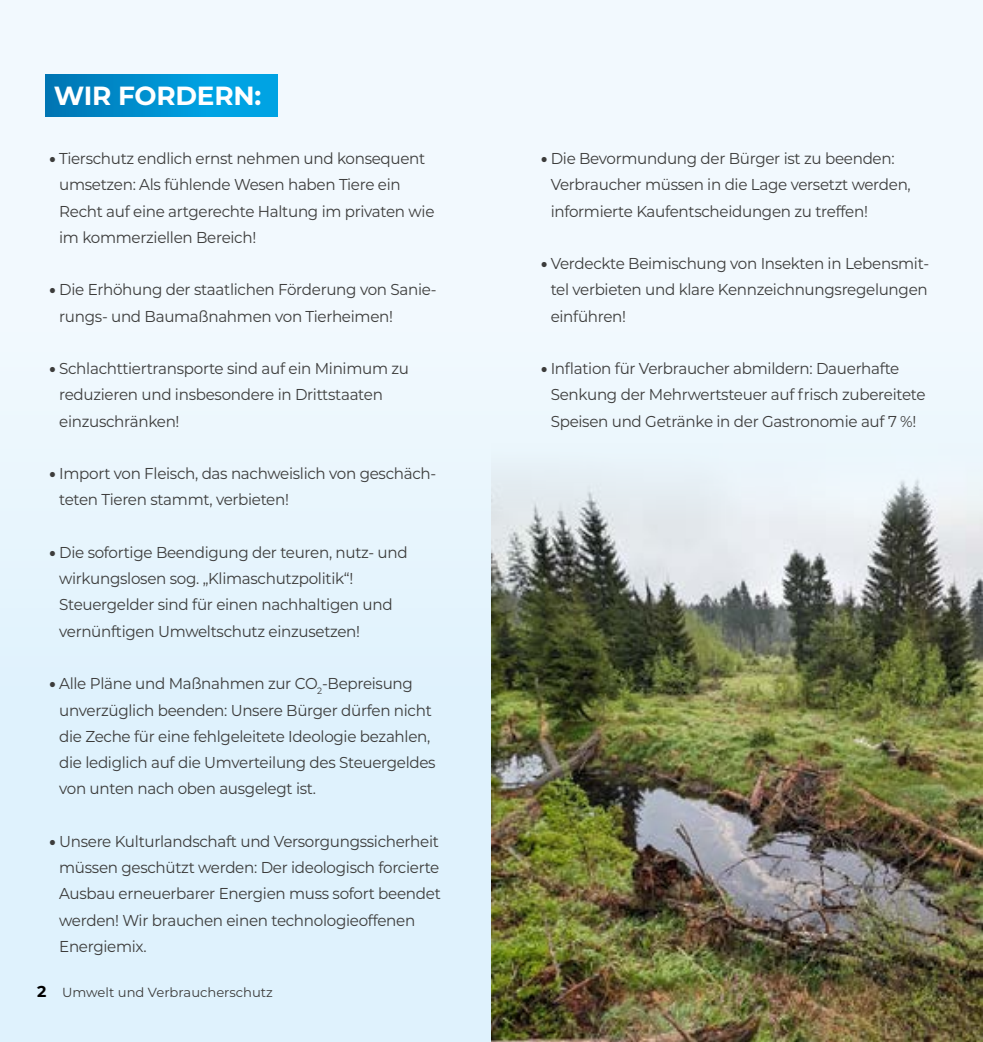
<style>
.page{position:relative;width:983px;height:1042px;background:#fff}
.page>*{position:absolute;margin:0;border:0;box-sizing:border-box;transform-origin:0 0}
.t1{font:700 26.25px "Montserrat";letter-spacing:-.01em;color:#fff}
.t2{font:15.75px/26.2px "Montserrat";letter-spacing:-.02em;color:#3c3c3b;scale:.96 1}
.t3{font:13.12px "Montserrat";color:#3c3c3b}
.s1{font-weight:900}
.s2{font-weight:700;font-size:15.75px;color:#000}
</style>
<div class="page">
<div style="left:0;top:0;width:982px;height:1042px;background:#dff2fd"></div>
<div style="left:0;top:0;width:982px;height:720px;background:linear-gradient(to right,#ebf6fd,#f2f9fe)"></div>
<img style="left:491px;top:444px;width:491px;height:598px">
<div style="left:46px;top:74px;width:231px;height:43px;background:linear-gradient(to right,#0078b6,#00aded)"></div>
<h1 class="t1" style="left:54px;top:77px;width:209px">WIR FORDERN:</h1>
<p class="t2" style="left:59px;top:145px;width:392px;text-indent:-10px"><span class="s1">•</span> Tierschutz endlich ernst nehmen und konsequent umsetzen: Als fühlende Wesen haben Tiere ein Recht auf eine artgerechte Haltung im privaten wie im kommerziellen Bereich!</p>
<p class="t2" style="left:59px;top:276px;width:394px;text-indent:-10px"><span class="s1">•</span> Die Erhöhung der staatlichen Förderung von Sanie&shy;rungs- und Baumaßnahmen von Tierheimen!</p>
<p class="t2" style="left:59px;top:355px;width:366px;text-indent:-10px"><span class="s1">•</span> Schlachttiertransporte sind auf ein Minimum zu reduzieren und insbesondere in Drittstaaten einzuschränken!</p>
<p class="t2" style="left:59px;top:460px;width:394px;text-indent:-10px"><span class="s1">•</span> Import von Fleisch, das nachweislich von geschäch&shy;teten Tieren stammt, verbieten!</p>
<p class="t2" style="left:59px;top:539px;width:364px;text-indent:-10px"><span class="s1">•</span> Die sofortige Beendigung der teuren, nutz- und wirkungslosen sog. „Klimaschutzpolitik“!<br>Steuergelder sind für einen nachhaltigen und vernünftigen Umweltschutz einzusetzen!</p>
<p class="t2" style="left:59px;top:670px;width:393px;text-indent:-10px"><span class="s1">•</span> Alle Pläne und Maßnahmen zur CO<sub>2</sub>-Bepreisung unverzüglich beenden: Unsere Bürger dürfen nicht die Zeche für eine fehlgeleitete Ideologie bezahlen, die lediglich auf die Umverteilung des Steuergeldes von unten nach oben ausgelegt ist.</p>
<p class="t2" style="left:59px;top:827px;width:399px;text-indent:-10px"><span class="s1">•</span> Unsere Kulturlandschaft und Versorgungssicherheit müssen geschützt werden: Der ideologisch forcierte Ausbau erneuerbarer Energien muss sofort beendet werden! Wir brauchen einen technologieoffenen Energiemix.</p>
<p class="t3" style="left:37px;top:983px;width:237px"><span class="s2">2</span> Umwelt und Verbraucherschutz</p>
<p class="t2" style="left:550px;top:145px;width:376px;text-indent:-10px"><span class="s1">•</span> Die Bevormundung der Bürger ist zu beenden:<br>Verbraucher müssen in die Lage versetzt werden, informierte Kaufentscheidungen zu treffen!</p>
<p class="t2" style="left:550px;top:250px;width:395px;text-align:justify;text-indent:-10px"><span class="s1">•</span> Verdeckte Beimischung von Insekten in Lebensmit&shy;tel verbieten und klare Kennzeichnungsregelungen einführen!</p>
<p class="t2" style="left:550px;top:355px;width:392px;text-indent:-10px"><span class="s1">•</span> Inflation für Verbraucher abmildern: Dauerhafte<br>Senkung der Mehrwertsteuer auf frisch zubereitete<br>Speisen und Getränke in der Gastronomie auf 7 %!</p>
</div>
